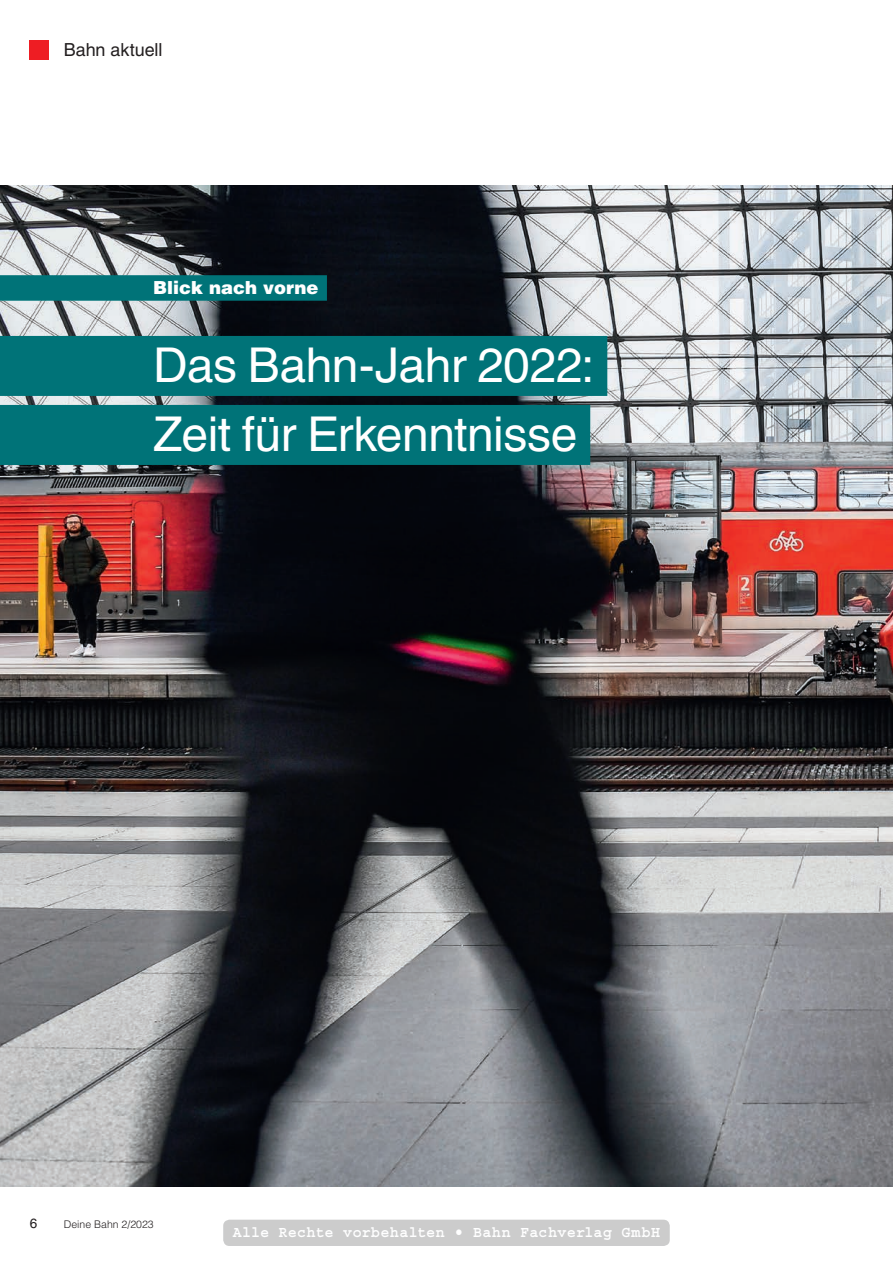
<style>
.page{position:relative;width:893px;height:1263px;background:#fff}
.page>*{position:absolute;margin:0;border:0;box-sizing:border-box;transform-origin:0 0}
.t1{font:48px/69px "Helvetica LT";letter-spacing:-.01em;color:#fff}
.t2{font:900 18px "Helvetica LT";color:#fff}
.t3{font:18px "Helvetica LT";letter-spacing:-.005em;color:#231f20}
.t4{font:700 15.75px "Courier";letter-spacing:.025em;color:#fff;scale:.95 1}
.t5{font:13.5px "Helvetica LT";color:#231f20}
.t6{font:300 10.5px "Helvetica LT";color:#231f20}
</style>
<div class="page">
<div style="left:30px;top:40px;width:19px;height:19px;background:#ee1d23"></div>
<img style="left:0;top:185px;width:893px;height:1001px">
<div style="left:0;top:275px;width:327px;height:26px;background:#007378"></div>
<div style="left:0;top:336px;width:607px;height:60px;background:#007378"></div>
<div style="left:0;top:405px;width:590px;height:60px;background:#007378"></div>
<div style="left:223px;top:1220px;width:447px;height:26px;background:#ccc;border-radius:6px"></div>
<p class="t3" style="left:64px;top:40px;width:100px">Bahn aktuell</p>
<p class="t2" style="left:153px;top:276px;width:167px">Blick nach vorne</p>
<h1 class="t1" style="left:153px;top:330px;width:443px">Das Bahn-Jahr 2022:<br>Zeit für Erkenntnisse</h1>
<p class="t5" style="left:30px;top:1215px;width:9px">6</p>
<p class="t6" style="left:64px;top:1217px;width:91px">Deine Bahn 2/2023</p>
<p class="t4" style="left:233px;top:1224px;width:451px">Alle Rechte vorbehalten • Bahn Fachverlag GmbH</p>
</div>
